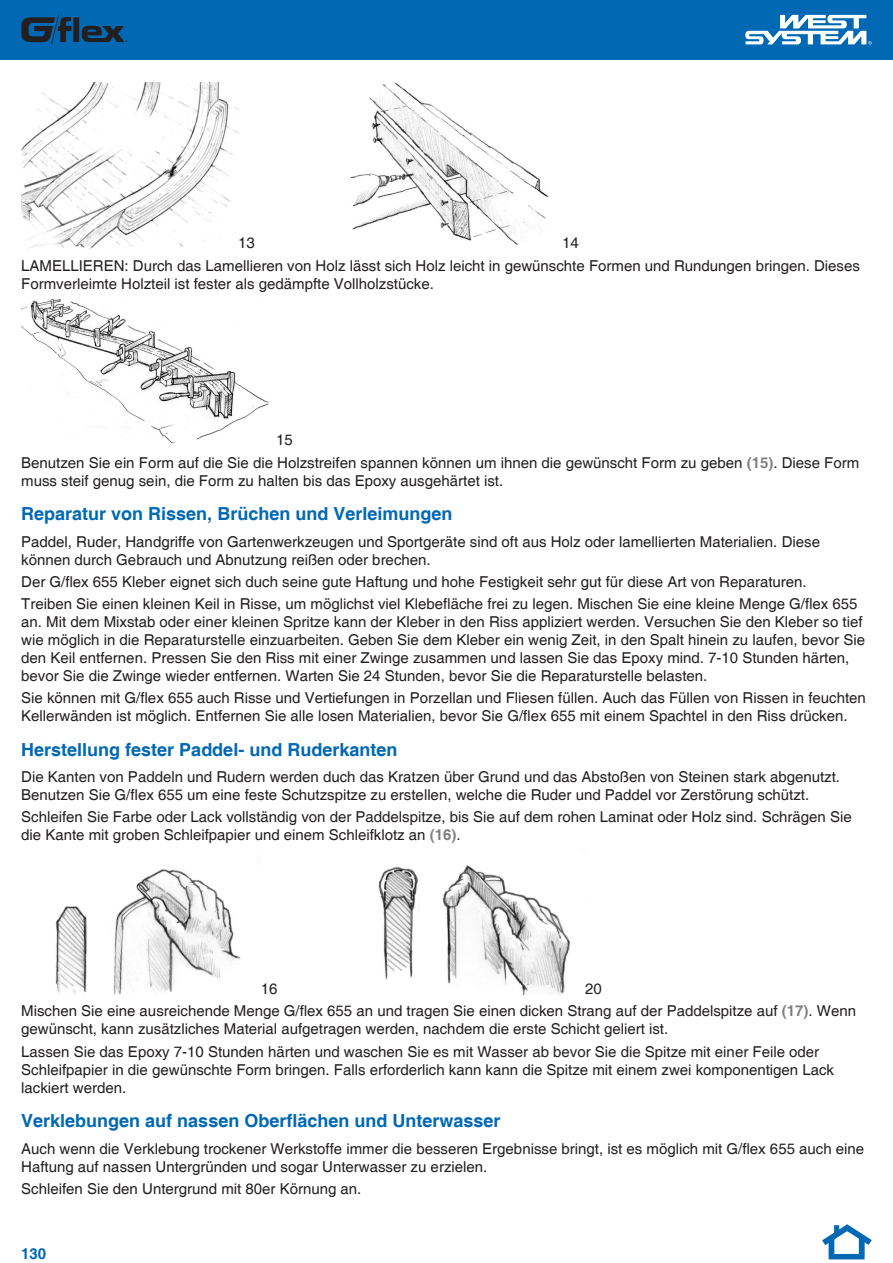
<style>
.page{position:relative;width:893px;height:1263px;background:#fff}
.page>*{position:absolute;margin:0;border:0;box-sizing:border-box;transform-origin:0 0}
.t1{font:700 18px "Helvetica";color:#0168b3}
.t2{font:15px/18px "Helvetica";color:#231f20}
.t3{font:700 15px "Helvetica";color:#0168b3}
.t4{font:600 5.4px "Myriad Pro";color:#231f20}
.s1{font-weight:700;color:#818181}
</style>
<div class="page">
<div style="left:0;top:0;width:893px;height:60px;background:#0168b3"></div>
<svg style="left:745px;top:15px;width:127px;height:30px"></svg>
<svg style="left:21px;top:15px;width:104px;height:29px"></svg>
<div style="left:828px;top:1239px;width:6px;height:15px;background:#0168b3"></div>
<svg style="left:822px;top:1224px;width:50px;height:27px"></svg>
<div style="left:829px;top:1254px;width:36px;height:5px;background:#0168b3"></div>
<div style="left:859px;top:1238px;width:6px;height:16px;background:#0168b3"></div>
<img style="left:21px;top:83px;width:217px;height:165px">
<img style="left:350px;top:82px;width:199px;height:163px">
<img style="left:21px;top:299px;width:248px;height:144px">
<img style="left:55px;top:869px;width:186px;height:125px">
<img style="left:378px;top:865px;width:193px;height:129px">
<p class="t4" style="left:125px;top:38px;width:4px">®</p>
<p class="t2" style="left:21px;top:233px;width:840px;line-height:22.2px;text-indent:541px">14<br>LAMELLIEREN: Durch das Lamellieren von Holz lässt sich Holz leicht in gewünschte Formen und Rundungen bringen. Dieses</p>
<p class="t2" style="left:21px;top:275px;width:414px">Formverleimte Holzteil ist fester als gedämpfte Vollholzstücke.</p>
<p class="t2" style="left:238px;top:235px;width:18px">13</p>
<p class="t2" style="left:21px;top:430px;width:839px;line-height:22.2px;text-indent:255px">15<br>Benutzen Sie ein Form auf die Sie die Holzstreifen spannen können um ihnen die gewünscht Form zu geben <span class="s1">(15)</span>. Diese Form</p>
<p class="t2" style="left:21px;top:472px;width:483px">muss steif genug sein, die Form zu halten bis das Epoxy ausgehärtet ist.</p>
<p class="t1" style="left:21px;top:503px;width:433px">Reparatur von Rissen, Brüchen und Verleimungen</p>
<p class="t2" style="left:21px;top:533px;width:800px">Paddel, Ruder, Handgriffe von Gartenwerkzeugen und Sportgeräte sind oft aus Holz oder lamellierten Materialien. Diese können durch Gebrauch und Abnutzung reißen oder brechen.</p>
<p class="t2" style="left:21px;top:571px;width:838px;line-height:22.2px">Der G/flex 655 Kleber eignet sich duch seine gute Haftung und hohe Festigkeit sehr gut für diese Art von Reparaturen.<br>Treiben Sie einen kleinen Keil in Risse, um möglichst viel Klebefläche frei zu legen. Mischen Sie eine kleine Menge G/flex 655</p>
<p class="t2" style="left:21px;top:613px;width:845px">an. Mit dem Mixstab oder einer kleinen Spritze kann der Kleber in den Riss appliziert werden. Versuchen Sie den Kleber so tief wie möglich in die Reparaturstelle einzuarbeiten. Geben Sie dem Kleber ein wenig Zeit, in den Spalt hinein zu laufen, bevor Sie den Keil entfernen. Pressen Sie den Riss mit einer Zwinge zusammen und lassen Sie das Epoxy mind. 7-10 Stunden härten, bevor Sie die Zwinge wieder entfernen. Warten Sie 24 Stunden, bevor Sie die Reparaturstelle belasten.</p>
<p class="t2" style="left:21px;top:690px;width:846px">Sie können mit G/flex 655 auch Risse und Vertiefungen in Porzellan und Fliesen füllen. Auch das Füllen von Rissen in feuchten<br>Kellerwänden ist möglich. Entfernen Sie alle losen Materialien, bevor Sie G/flex 655 mit einem Spachtel in den Riss drücken.</p>
<p class="t1" style="left:21px;top:738px;width:378px">Herstellung fester Paddel- und Ruderkanten</p>
<p class="t2" style="left:21px;top:768px;width:820px">Die Kanten von Paddeln und Rudern werden duch das Kratzen über Grund und das Abstoßen von Steinen stark abgenutzt.<br>Benutzen Sie G/flex 655 um eine feste Schutzspitze zu erstellen, welche die Ruder und Paddel vor Zerstörung schützt.</p>
<p class="t2" style="left:21px;top:809px;width:832px">Schleifen Sie Farbe oder Lack vollständig von der Paddelspitze, bis Sie auf dem rohen Laminat oder Holz sind. Schrägen Sie die Kante mit groben Schleifpapier und einem Schleifklotz an <span class="s1">(16)</span>.</p>
<p class="t2" style="left:21px;top:978px;width:836px;line-height:22.2px;text-indent:564px">20<br>Mischen Sie eine ausreichende Menge G/flex 655 an und tragen Sie einen dicken Strang auf der Paddelspitze auf <span class="s1">(17)</span>. Wenn</p>
<p class="t2" style="left:21px;top:1018px;width:799px;line-height:22.2px">gewünscht, kann zusätzliches Material aufgetragen werden, nachdem die erste Schicht geliert ist.<br>Lassen Sie das Epoxy 7-10 Stunden härten und waschen Sie es mit Wasser ab bevor Sie die Spitze mit einer Feile oder</p>
<p class="t2" style="left:21px;top:1061px;width:814px">Schleifpapier in die gewünschte Form bringen. Falls erforderlich kann kann die Spitze mit einem zwei komponentigen Lack lackiert werden.</p>
<p class="t1" style="left:21px;top:1110px;width:481px">Verklebungen auf nassen Oberflächen und Unterwasser</p>
<p class="t2" style="left:21px;top:1140px;width:844px">Auch wenn die Verklebung trockener Werkstoffe immer die besseren Ergebnisse bringt, ist es möglich mit G/flex 655 auch eine<br>Haftung auf nassen Untergründen und sogar Unterwasser zu erzielen.</p>
<p class="t2" style="left:21px;top:1180px;width:342px">Schleifen Sie den Untergrund mit 80er Körnung an.</p>
<p class="t2" style="left:261px;top:980px;width:18px">16</p>
<p class="t3" style="left:21px;top:1244px;width:27px">130</p>
</div>
